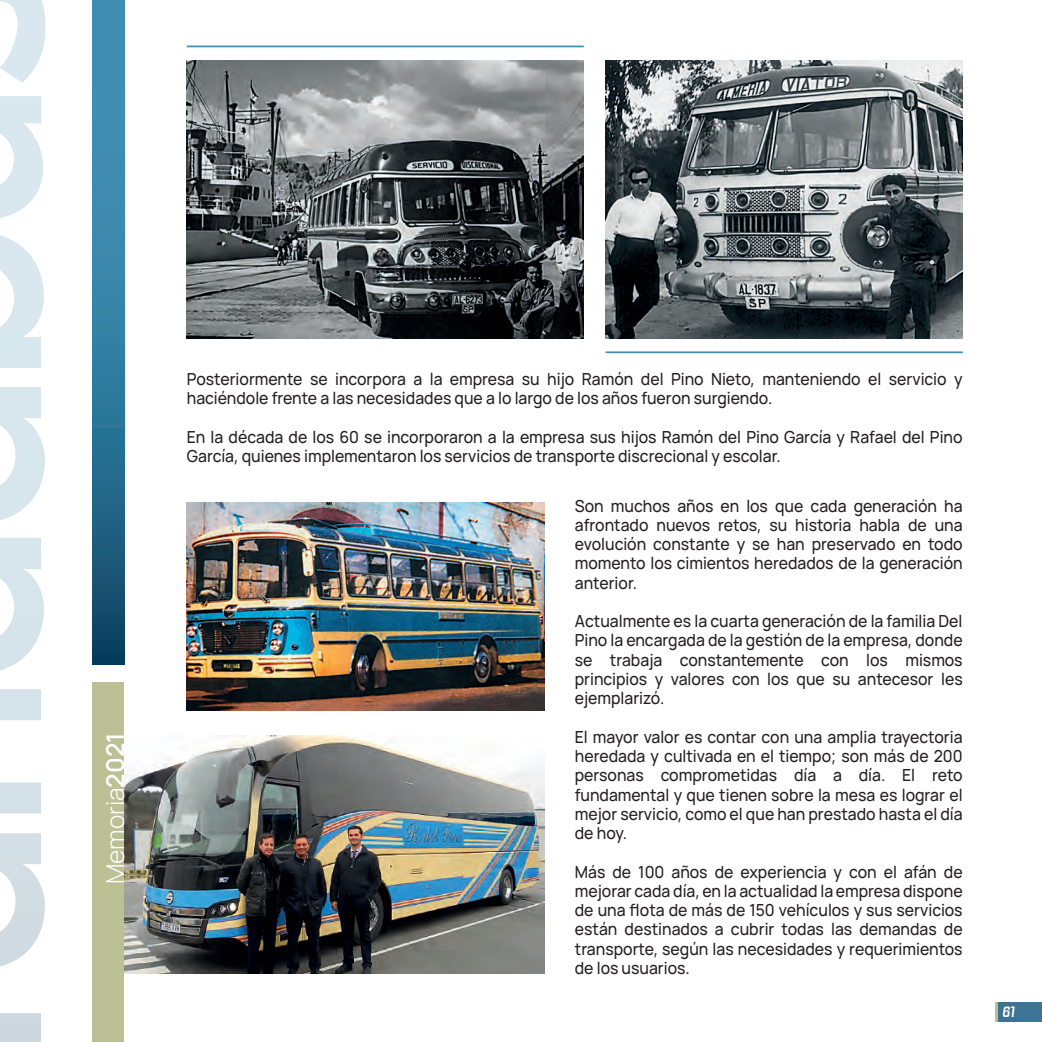
<style>
.page{position:relative;width:1042px;height:1042px;background:#fff}
.page>*{position:absolute;margin:0;border:0;box-sizing:border-box;transform-origin:0 0}
.t1{font:300 24.68px "Hauora";color:#fff}
.t2{font:500 16.62px/19.2px "Hauora";color:#231f20;text-align:justify;scale:.95 1}
.t3{font:italic 600 14.88px "Kondes";color:#fff}
.s1{font-weight:600}
</style>
<div class="page">
<img style="left:187px;top:502px;width:357px;height:208px">
<img style="left:124px;top:735px;width:420px;height:238px">
<svg style="left:0;top:689px;width:41px;height:124px"></svg>
<svg style="left:0;top:538px;width:44px;height:133px"></svg>
<svg style="left:0;top:387px;width:45px;height:133px"></svg>
<svg style="left:0;top:235px;width:44px;height:133px"></svg>
<svg style="left:0;top:96px;width:43px;height:122px"></svg>
<svg style="left:0;top:0;width:46px;height:83px"></svg>
<svg style="left:0;top:833px;width:45px;height:209px"></svg>
<div style="left:92px;top:682px;width:32px;height:360px;background:#bbc194"></div>
<svg style="left:92px;top:0;width:32px;height:665px;background:#2e7799"></svg>
<hr style="left:187px;top:46px;width:397px;height:1px;background:#3f8eb2">
<hr style="left:605px;top:351px;width:358px;height:2px;background:#3f8eb2">
<img style="left:605px;top:60px;width:358px;height:278px">
<img style="left:187px;top:60px;width:397px;height:278px">
<div style="left:997px;top:1002px;width:45px;height:20px;background:#3d7394"></div>
<hr style="left:994px;top:1002px;width:3px;height:20px;background:#bbc194">
<h1 class="t1" style="left:97px;top:884px;width:153px;rotate:-90deg">Memoria<span class="s1">2021</span></h1>
<p class="t2" style="left:187px;top:368px;width:818px">Posteriormente se incorpora a la empresa su hijo Ramón del Pino Nieto, manteniendo el servicio y haciéndole frente a las necesidades que a lo largo de los años fueron surgiendo.</p>
<p class="t2" style="left:187px;top:425px;width:818px">En la década de los 60 se incorporaron a la empresa sus hijos Ramón del Pino García y Rafael del Pino<br>García, quienes implementaron los servicios de transporte discrecional y escolar.</p>
<p class="t2" style="left:575px;top:495px;width:410px">Son muchos años en los que cada generación ha afrontado nuevos retos, su historia habla de una evolución constante y se han preservado en todo momento los cimientos heredados de la generación anterior.</p>
<p class="t2" style="left:575px;top:610px;width:410px">Actualmente es la cuarta generación de la familia Del Pino la encargada de la gestión de la empresa, donde se trabaja constantemente con los mismos principios y valores con los que su antecesor les ejemplarizó.</p>
<p class="t2" style="left:575px;top:726px;width:410px">El mayor valor es contar con una amplia trayectoria heredada y cultivada en el tiempo; son más de 200 personas comprometidas día a día. El reto fundamental y que tienen sobre la mesa es lograr el mejor servicio, como el que han prestado hasta el día de hoy.</p>
<p class="t2" style="left:575px;top:860px;width:410px">Más de 100 años de experiencia y con el afán de mejorar cada día, en la actualidad la empresa dispone de una flota de más de 150 vehículos y sus servicios están destinados a cubrir todas las demandas de transporte, según las necesidades y requerimientos de los usuarios.</p>
<p class="t3" style="left:1001px;top:1002px;width:14px">61</p>
</div>
